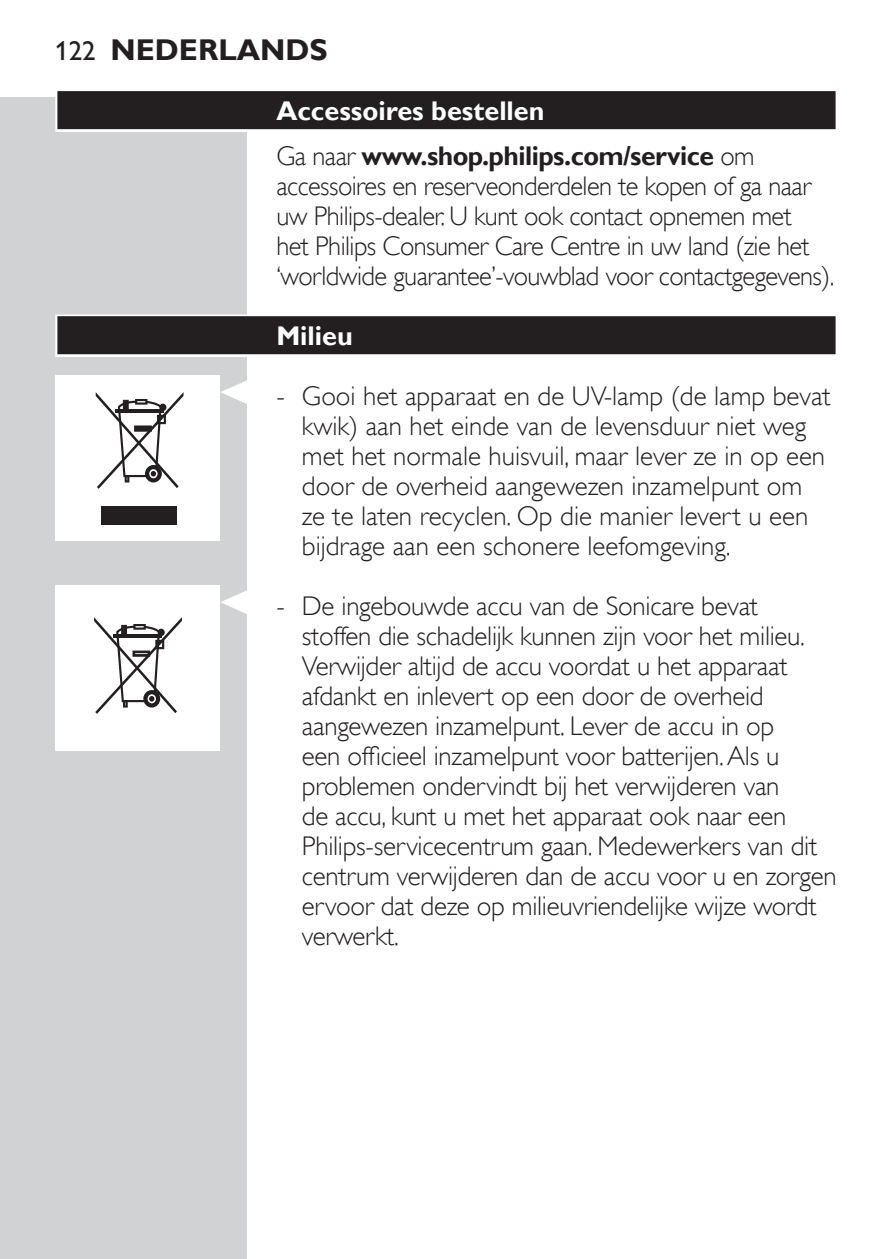
<style>
.page{position:relative;width:893px;height:1259px;background:#fff}
.page>*{position:absolute;margin:0;border:0;box-sizing:border-box;transform-origin:0 0}
.t1{font:700 30px "Gill Sans Alt One WGL";color:#231f20}
.t2{font:27px/30px "Gill Sans Alt One WGL Light";letter-spacing:-.01em;color:#231f20}
.t3{font:700 27px/45px "Gill Sans Alt One WGL";letter-spacing:-.02em;color:#231f20}
.t4{font:700 27px "Gill Sans Alt One WGL";color:#fff}
.s1{font-weight:400;font-size:27px}
.s2{color:#fff}
.s3{font-family:"Gill Sans Alt One WGL Light";font-weight:400}
</style>
<div class="page">
<hr style="left:892px;top:98px;width:1px;height:1161px;background:#d1d2d4">
<div style="left:0;top:98px;width:247px;height:1161px;background:#d1d2d4"></div>
<div style="left:55px;top:89px;width:783px;height:43px;background:linear-gradient(to right,#dcdbdc,#dcdbdc)"></div>
<div style="left:57px;top:91px;width:779px;height:38px;background:#231f20"></div>
<div style="left:55px;top:314px;width:783px;height:43px;background:linear-gradient(to right,#c9c8c8,#c9c8c8)"></div>
<div style="left:57px;top:316px;width:779px;height:38px;background:#231f20"></div>
<svg style="left:221px;top:380px;width:26px;height:24px"></svg>
<div style="left:55px;top:375px;width:165px;height:165px;background:#fff"></div>
<div style="left:101px;top:506px;width:76px;height:19px;background:#231f20"></div>
<svg style="left:96px;top:392px;width:88px;height:97px"></svg>
<svg style="left:221px;top:590px;width:26px;height:24px"></svg>
<div style="left:55px;top:585px;width:165px;height:165px;background:#fff"></div>
<svg style="left:94px;top:617px;width:88px;height:97px"></svg>
<p class="t1" style="left:55px;top:29px;width:78px"><span class="s1">122</span> Nede</p>
<p class="t1" style="left:198px;top:29px;width:108px">rlands</p>
<p class="t3" style="left:276px;top:88px;width:480px"><span class="s2">Accessoires bestellen<br></span><span class="s3">Ga naar</span> www.shop.philips.com/service <span class="s3">om</span></p>
<p class="t2" style="left:276px;top:171px;width:559px">accessoires en reserveonderdelen te kopen of ga naar uw Philips-dealer. U kunt ook contact opnemen met<br>het Philips Consumer Care Centre in uw land (zie het ‘worldwide guarantee’-vouwblad voor contactgegevens).</p>
<p class="t4" style="left:276px;top:317px;width:78px">Milieu</p>
<p class="t2" style="left:302px;top:381px;width:530px;text-indent:-26px">- Gooi het apparaat en de UV-lamp (de lamp bevat kwik) aan het einde van de levensduur niet weg met het normale huisvuil, maar lever ze in op een door de overheid aangewezen inzamelpunt om ze te laten recyclen. Op die manier levert u een bijdrage aan een schonere leefomgeving.</p>
<p class="t2" style="left:302px;top:591px;width:536px;text-indent:-26px">- De ingebouwde accu van de Sonicare bevat<br>stoffen die schadelijk kunnen zijn voor het milieu.<br>Verwijder altijd de accu voordat u het apparaat afdankt en inlevert op een door de overheid aangewezen inzamelpunt. Lever de accu in op<br>een officieel inzamelpunt voor batterijen. Als u problemen ondervindt bij het verwijderen van<br>de accu, kunt u met het apparaat ook naar een Philips-servicecentrum gaan. Medewerkers van dit centrum verwijderen dan de accu voor u en zorgen ervoor dat deze op milieuvriendelijke wijze wordt verwerkt.</p>
</div>
